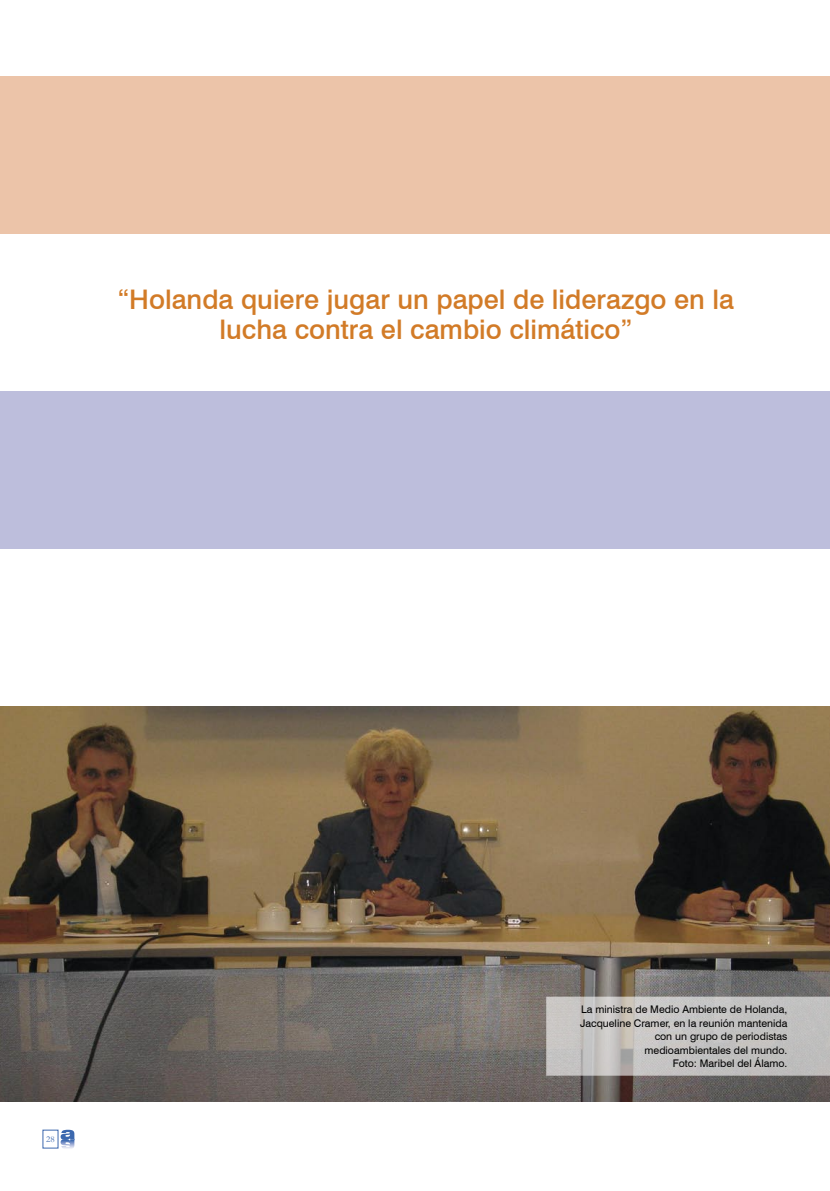
<style>
.page{position:relative;width:830px;height:1191px;background:#fff}
.page>*{position:absolute;margin:0;border:0;box-sizing:border-box;transform-origin:0 0}
.Sumarios{font:500 27px "Swiss 721 BT";color:#d27b27}
.Pie_de_Fotos{font:10.5px/13.5px "Swiss 721 BT";color:#000;text-align:right}
.t1{font:9px "Garamond";color:#3c68ae}
</style>
<div class="page">
<div style="left:0;top:391px;width:829px;height:158px;background:#bdbedc"></div>
<div style="left:0;top:76px;width:829px;height:158px;background:#ecc4a9"></div>
<img style="left:0;top:706px;width:829px;height:395px">
<svg style="left:61px;top:1129px;width:14px;height:20px"></svg>
<svg style="left:546px;top:996px;width:283px;height:79px;background:#c3c1c0"></svg>
<p class="Sumarios" style="left:118px;top:283px;width:617px">“Holanda quiere jugar un papel de liderazgo en la</p>
<p class="Sumarios" style="left:219px;top:313px;width:414px">lucha contra el cambio climático”</p>
<p class="t1" style="left:46px;top:1133px;width:10px">28</p>
<p class="Pie_de_Fotos" style="left:580px;top:1002px;width:209px">La ministra de Medio Ambiente de Holanda,<br>Jacqueline Cramer, en la reunión mantenida con un grupo de periodistas</p>
<p class="Pie_de_Fotos" style="left:644px;top:1043px;width:144px">medioambientales del mundo.</p>
<p class="Pie_de_Fotos" style="left:672px;top:1056px;width:116px">Foto: Maribel del Álamo.</p>
</div>
